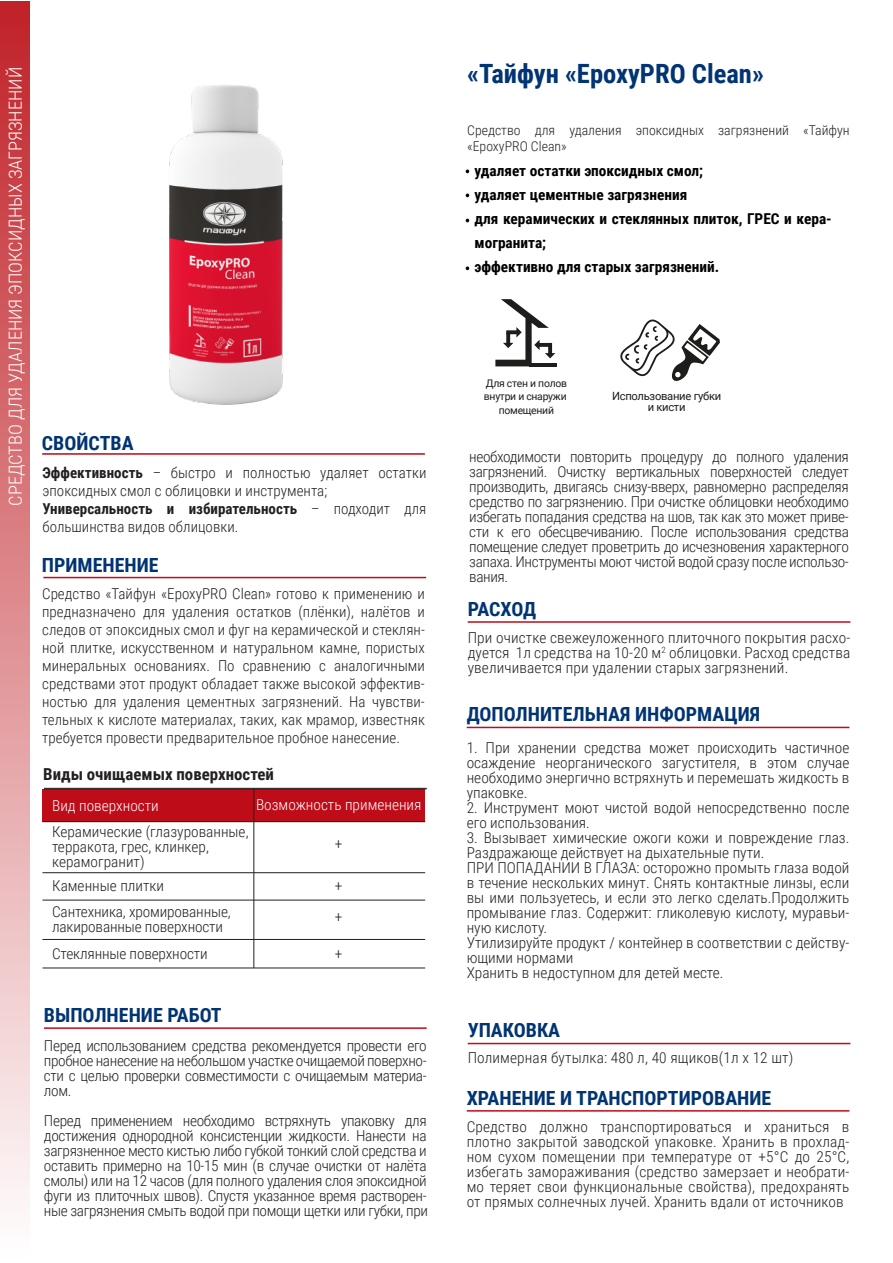
<style>
.page{position:relative;width:893px;height:1263px;background:#fff}
.page>*{position:absolute;margin:0;border:0;box-sizing:border-box;transform-origin:0 0}
.t1{font:700 26.55px "Roboto Condensed";color:#003473}
.t2{font:700 19.5px "Roboto Condensed";color:#003473}
.t3{font:300 18px "Roboto Condensed";color:#fff}
.t4{font:700 16.5px "Roboto Condensed";color:#231f20}
.t5{font:300 15px/15px "Roboto Condensed";color:#231f20;text-align:justify}
.t6{font:700 15px/24px "Roboto Condensed";color:#000}
.t7{font:300 15px "Roboto Condensed";color:#fff}
.t8{font:300 13.5px/16.2px "Roboto Condensed";color:#231f20}
.t9{font:11.25px/11.7px "Roboto";letter-spacing:-.025em;color:#1d1d1b;text-align:center}
.t10{font:10.5px/13.5px "Roboto";letter-spacing:-.025em;color:#1d1d1b;text-align:center}
.s1{font-weight:700}
</style>
<div class="page">
<div style="left:0;top:2px;width:30px;height:1261px;background:linear-gradient(to bottom,#c02127,#fff)"></div>
<hr style="left:43px;top:577px;width:383px;height:1px;background:#be0c18">
<hr style="left:42px;top:453px;width:383px;height:2px;background:#be0c18">
<svg style="left:466px;top:169px;width:3px;height:4px"></svg>
<svg style="left:466px;top:193px;width:3px;height:4px"></svg>
<svg style="left:466px;top:266px;width:3px;height:4px"></svg>
<hr style="left:44px;top:1027px;width:383px;height:2px;background:#be0c18">
<hr style="left:467px;top:727px;width:382px;height:1px;background:#be0c18">
<hr style="left:468px;top:1043px;width:382px;height:1px;background:#be0c18">
<hr style="left:467px;top:1110px;width:382px;height:1px;background:#be0c18">
<hr style="left:468px;top:621px;width:382px;height:2px;background:#be0c18">
<div style="left:42px;top:789px;width:383px;height:32px;background:#be0c18"></div>
<hr style="left:254px;top:788px;width:1px;height:180px;background:#231f20">
<hr style="left:44px;top:788px;width:383px;height:1px;background:#231f20">
<hr style="left:42px;top:872px;width:383px;height:1px;background:#231f20">
<hr style="left:44px;top:789px;width:383px;height:1px;background:#231f20">
<hr style="left:42px;top:900px;width:383px;height:1px;background:#231f20">
<hr style="left:42px;top:939px;width:383px;height:1px;background:#231f20">
<hr style="left:42px;top:968px;width:383px;height:1px;background:#231f20">
<hr style="left:42px;top:821px;width:383px;height:1px;background:#231f20">
<hr style="left:529px;top:363px;width:28px;height:3px;background:#1d1d1b">
<svg style="left:495px;top:299px;width:60px;height:67px"></svg>
<svg style="left:620px;top:319px;width:100px;height:62px"></svg>
<img style="left:169px;top:85px;width:114px;height:320px">
<p class="t3" style="left:3px;top:506px;width:440px;rotate:-90deg">СРЕДСТВО ДЛЯ УДАЛЕНИЯ ЭПОКСИДНЫХ ЗАГРЯЗНЕНИЙ</p>
<h2 class="t2" style="left:42px;top:430px;width:93px">СВОЙСТВА</h2>
<p class="t5" style="left:42px;top:463px;width:385px;line-height:18px;text-align:left"><span class="s1">Эффективность</span> – быстро и полностью удаляет остатки эпоксидных смол с облицовки и инструмента; <span class="s1">Универсальность и избирательность</span> – подходит для большинства видов облицовки.</p>
<h2 class="t2" style="left:42px;top:552px;width:118px">ПРИМЕНЕНИЕ</h2>
<p class="t5" style="left:42px;top:584px;width:384px;line-height:18px">Средство «Тайфун «EpoxyPRO Clean» готово к применению и предназначено для удаления остатков (плёнки), налётов и следов от эпоксидных смол и фуг на керамической и стеклян&shy;ной плитке, искусственном и натуральном камне, пористых минеральных основаниях. По сравнению с аналогичными средствами этот продукт обладает также высокой эффектив&shy;ностью для удаления цементных загрязнений. На чувстви&shy;тельных к кислоте материалах, таких, как мрамор, известняк требуется провести предварительное пробное нанесение.</p>
<p class="t4" style="left:43px;top:762px;width:232px">Виды очищаемых поверхностей</p>
<p class="t7" style="left:52px;top:795px;width:108px">Вид поверхности</p>
<p class="t5" style="left:52px;top:824px;width:198px;text-align:left">Керамические (глазурованные, терракота, грес, клинкер, керамогранит)</p>
<p class="t5" style="left:52px;top:872px;width:180px;line-height:26.2px">Каменные плитки<br>Сантехника, хромированные,</p>
<p class="t5" style="left:52px;top:913px;width:172px;line-height:26.2px">лакированные поверхности<br>Стеклянные поверхности</p>
<p class="t7" style="left:256px;top:794px;width:167px">Возможность применения</p>
<p class="t5" style="left:335px;top:836px;width:9px">+</p>
<p class="t5" style="left:335px;top:878px;width:9px">+</p>
<p class="t5" style="left:335px;top:908px;width:9px">+</p>
<p class="t5" style="left:335px;top:945px;width:9px">+</p>
<h2 class="t2" style="left:44px;top:1001px;width:179px">ВЫПОЛНЕНИЕ РАБОТ</h2>
<p class="t5" style="left:44px;top:1037px;width:384px">Перед использованием средства рекомендуется провести его пробное нанесение на небольшом участке очищаемой поверхно&shy;сти с целью проверки совместимости с очищаемым материа&shy;лом.</p>
<p class="t5" style="left:44px;top:1112px;width:385px">Перед применением необходимо встряхнуть упаковку для достижения однородной консистенции жидкости. Нанести на загрязненное место кистью либо губкой тонкий слой средства и оставить примерно на 10-15 мин (в случае очистки от налёта смолы) или на 12 часов (для полного удаления слоя эпоксидной фуги из плиточных швов). Спустя указанное время растворен&shy;ные загрязнения смыть водой при помощи щетки или губки, при</p>
<h1 class="t1" style="left:467px;top:55px;width:298px">«Тайфун «EpoxyPRO Clean»</h1>
<p class="t8" style="left:467px;top:122px;width:384px">Средство для удаления эпоксидных загрязнений «Тайфун «EpoxyPRO Clean»</p>
<p class="t6" style="left:474px;top:158px;width:359px">удаляет остатки эпоксидных смол;<br>удаляет цементные загрязнения<br>для керамических и стеклянных плиток, ГРЕС и кера&shy;могранита;<br>эффективно для старых загрязнений.</p>
<p class="t10" style="left:484px;top:376px;width:85px">Для стен и полов внутри и снаружи помещений</p>
<p class="t9" style="left:612px;top:389px;width:111px">Использование губки и кисти</p>
<p class="t5" style="left:469px;top:448px;width:381px">необходимости повторить процедуру до полного удаления загрязнений. Очистку вертикальных поверхностей следует производить, двигаясь снизу-вверх, равномерно распределяя средство по загрязнению. При очистке облицовки необходимо избегать попадания средства на шов, так как это может приве&shy;сти к его обесцвечиванию. После использования средства помещение следует проветрить до исчезновения характерного запаха. Инструменты моют чистой водой сразу после использо&shy;вания.</p>
<h2 class="t2" style="left:468px;top:595px;width:70px">РАСХОД</h2>
<p class="t5" style="left:468px;top:630px;width:384px">При очистке свежеуложенного плиточного покрытия расхо&shy;дуется 1л средства на 10-20 м<sup>2</sup> облицовки. Расход средства увеличивается при удалении старых загрязнений.</p>
<h2 class="t2" style="left:467px;top:700px;width:295px">ДОПОЛНИТЕЛЬНАЯ ИНФОРМАЦИЯ</h2>
<p class="t5" style="left:467px;top:740px;width:384px">1. При хранении средства может происходить частичное осаждение неорганического загустителя, в этом случае необходимо энергично встряхнуть и перемешать жидкость в упаковке.</p>
<p class="t5" style="left:467px;top:800px;width:384px">2. Инструмент моют чистой водой непосредственно после его использования.</p>
<p class="t5" style="left:467px;top:830px;width:384px;text-align:left">3. Вызывает химические ожоги кожи и повреждение глаз.<br>Раздражающе действует на дыхательные пути.<br>ПРИ ПОПАДАНИИ В ГЛАЗА: осторожно промыть глаза водой в течение нескольких минут. Снять контактные линзы, если вы ими пользуетесь, и если это легко сделать.Продолжить промывание глаз. Содержит: гликолевую кислоту, муравьи&shy;ную кислоту.<br>Утилизируйте продукт / контейнер в соответствии с действу&shy;ющими нормами<br>Хранить в недоступном для детей месте.</p>
<h2 class="t2" style="left:468px;top:1016px;width:94px">УПАКОВКА</h2>
<p class="t5" style="left:468px;top:1050px;width:327px">Полимерная бутылка: 480 л, 40 ящиков(1л х 12 шт)</p>
<h2 class="t2" style="left:467px;top:1084px;width:306px">ХРАНЕНИЕ И ТРАНСПОРТИРОВАНИЕ</h2>
<p class="t5" style="left:467px;top:1118px;width:384px">Средство должно транспортироваться и храниться в плотно закрытой заводской упаковке. Хранить в прохлад&shy;ном сухом помещении при температуре от +5°С до 25°С, избегать замораживания (средство замерзает и необрати&shy;мо теряет свои функциональные свойства), предохранять от прямых солнечных лучей. Хранить вдали от источников</p>
</div>
